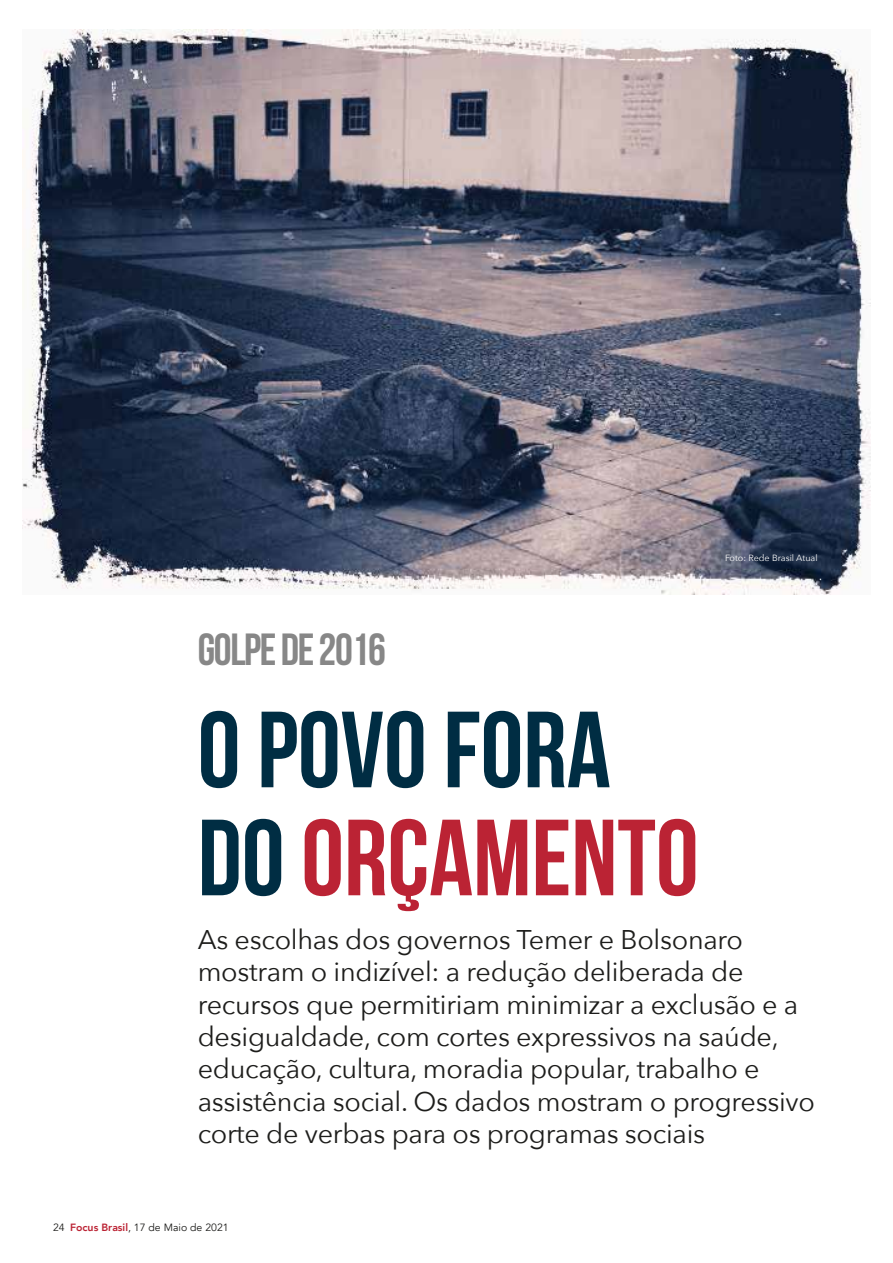
<style>
.page{position:relative;width:893px;height:1263px;background:#fff}
.page>*{position:absolute;margin:0;border:0;box-sizing:border-box;transform-origin:0 0}
.t1{font:700 108px/108px "Bebas Neue";color:#002d43}
.t2{font:700 45px "Bebas Neue";letter-spacing:-.03em;color:#878787}
.t3{font:27px/32.4px "Avenir Next";letter-spacing:-.01em;color:#1d1d1b}
.t4{font:10.5px "Avenir";color:#1d1d1b}
.t5{font:9px "Avenir Next";color:#fff}
.s1{color:#bb2334}
.s2{font-weight:800;color:#bb2334}
</style>
<div class="page">
<img style="left:22px;top:30px;width:849px;height:565px">
<h2 class="t2" style="left:198px;top:625px;width:190px">GOLPE DE 2016</h2>
<p class="t5" style="left:725px;top:550px;width:94px">Foto: Rede Brasil Atual</p>
<h1 class="t1" style="left:198px;top:695px;width:502px">O POVO FORA<br>DO <span class="s1">ORÇAMENTO</span></h1>
<p class="t3" style="left:198px;top:922px;width:619px">As escolhas dos governos Temer e Bolsonaro mostram o indizível: a redução deliberada de recursos que permitiriam minimizar a exclusão e a desigualdade, com cortes expressivos na saúde, educação, cultura, moradia popular, trabalho e assistência social. Os dados mostram o progressivo corte de verbas para os programas sociais</p>
<p class="t4" style="left:53px;top:1221px;width:177px">24 <span class="s2">Focus Brasil</span>, 17 de Maio de 2021</p>
</div>
